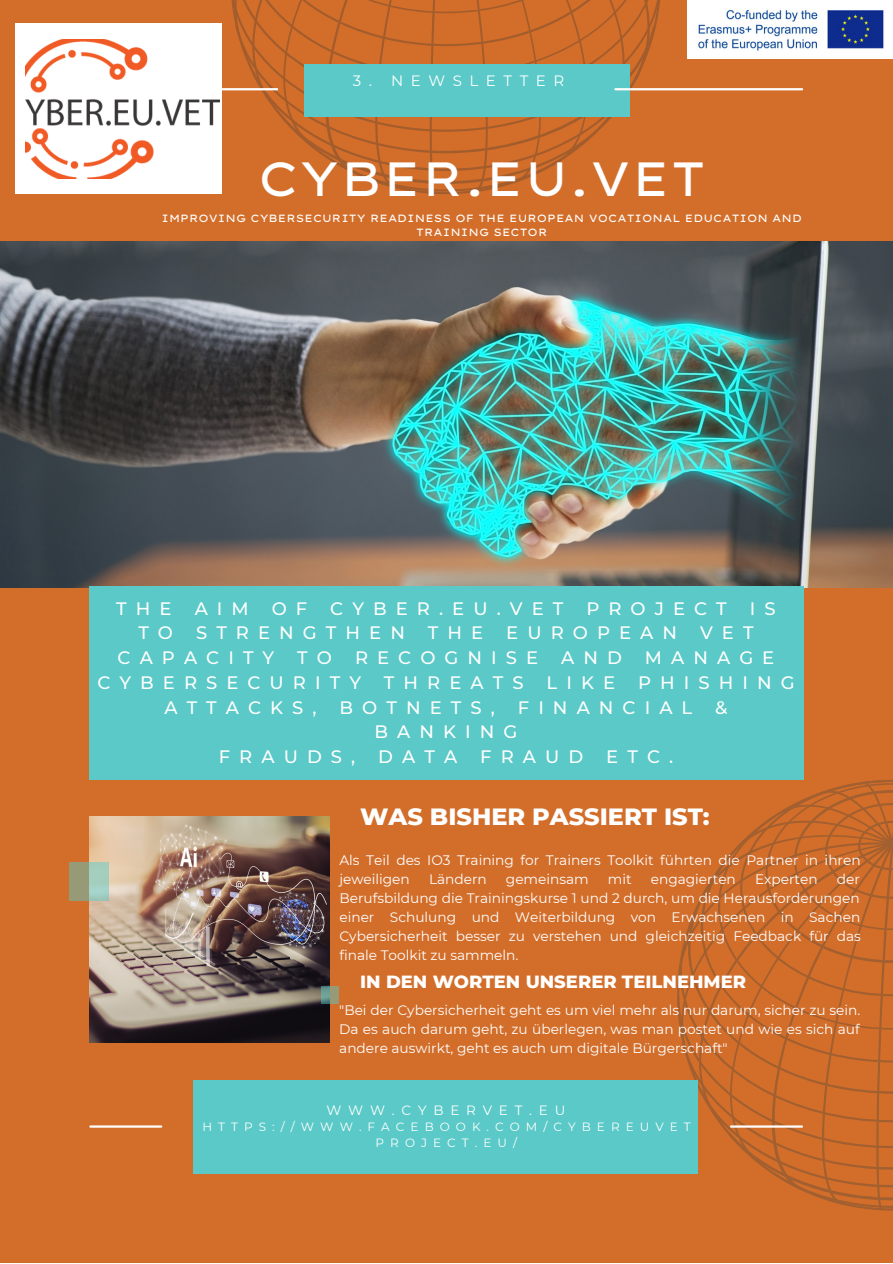
<style>
.page{position:relative;width:893px;height:1264px;background:#fff}
.page>*{position:absolute;margin:0;border:0;box-sizing:border-box;transform-origin:0 0}
.t1{font:48px "Lexend Mega";color:#fff}
.t2{font:800 24px "Montserrat";color:#fff}
.t3{font:500 18px "Montserrat";letter-spacing:.505em;color:#fff}
.t4{font:800 18px "Montserrat";color:#fff}
.t5{font:15px "Montserrat";letter-spacing:.505em;color:#fff}
.t6{font:13.65px/19px "Montserrat";color:#fff;text-align:justify}
.t7{font:13.5px "Montserrat";letter-spacing:.505em;color:#fff}
.t8{font:12px/16px "Montserrat";letter-spacing:.505em;color:#fff;text-align:center}
.t9{font:10.5px/14px "Lexend Mega";color:#fff;text-align:center}
</style>
<div class="page">
<div style="left:0;top:0;width:892px;height:1262px;background:#d36e2a"></div>
<img style="left:0;top:242px;width:892px;height:345px">
<svg style="left:230px;top:0;width:431px;height:194px"></svg>
<div style="left:305px;top:64px;width:324px;height:53px;background:#5ac9c7"></div>
<hr style="left:90px;top:88px;width:187px;height:2px;background:#fff">
<hr style="left:615px;top:88px;width:187px;height:2px;background:#fff">
<svg style="left:677px;top:779px;width:215px;height:431px"></svg>
<div style="left:193px;top:1079px;width:505px;height:94px;background:#5ac9c7"></div>
<hr style="left:90px;top:1125px;width:71px;height:2px;background:#fff">
<hr style="left:731px;top:1125px;width:70px;height:2px;background:#fff">
<div style="left:89px;top:586px;width:714px;height:194px;background:#5ac9c7"></div>
<img style="left:89px;top:817px;width:241px;height:225px">
<svg style="left:70px;top:861px;width:39px;height:39px;background:#9eb49b"></svg>
<svg style="left:321px;top:986px;width:18px;height:18px"></svg>
<div style="left:15px;top:23px;width:207px;height:171px;background:#fff"></div>
<img style="left:25px;top:39px;width:195px;height:140px">
<img style="left:687px;top:0;width:205px;height:58px">
<p class="t5" style="left:353px;top:71px;width:213px">3. NEWSLETTER</p>
<h1 class="t1" style="left:257px;top:148px;width:450px">CYBER.EU.VET</h1>
<p class="t9" style="left:161px;top:211px;width:642px">IMPROVING CYBERSECURITY READINESS OF THE EUROPEAN VOCATIONAL EDUCATION AND<br>TRAINING SECTOR</p>
<h3 class="t3" style="left:116px;top:597px;width:57px">THE</h3>
<h3 class="t3" style="left:195px;top:597px;width:56px">AIM</h3>
<h3 class="t3" style="left:272px;top:597px;width:37px">O F</h3>
<h3 class="t3" style="left:330px;top:597px;width:234px">CYBER.EU.VET</h3>
<h3 class="t3" style="left:586px;top:597px;width:142px">PROJECT</h3>
<h3 class="t3" style="left:749px;top:597px;width:27px">I S</h3>
<h3 class="t3" style="left:138px;top:622px;width:36px">T O</h3>
<h3 class="t3" style="left:196px;top:622px;width:210px">STRENGTHEN</h3>
<h3 class="t3" style="left:428px;top:622px;width:57px">THE</h3>
<h3 class="t3" style="left:506px;top:622px;width:172px">EUROPEAN</h3>
<h3 class="t3" style="left:700px;top:622px;width:55px">VET</h3>
<h3 class="t3" style="left:118px;top:646px;width:158px">CAPACITY</h3>
<h3 class="t3" style="left:297px;top:646px;width:36px">T O</h3>
<h3 class="t3" style="left:355px;top:646px;width:185px">RECOGNISE</h3>
<h3 class="t3" style="left:561px;top:646px;width:62px">AND</h3>
<h3 class="t3" style="left:645px;top:646px;width:131px">MANAGE</h3>
<h3 class="t3" style="left:97px;top:671px;width:265px">CYBERSECURITY</h3>
<h3 class="t3" style="left:384px;top:671px;width:141px">THREATS</h3>
<h3 class="t3" style="left:546px;top:671px;width:70px">LIKE</h3>
<h3 class="t3" style="left:638px;top:671px;width:158px">PHISHING</h3>
<h3 class="t3" style="left:164px;top:696px;width:154px">ATTACKS,</h3>
<h3 class="t3" style="left:339px;top:696px;width:157px">BOTNETS,</h3>
<h3 class="t3" style="left:518px;top:696px;width:176px">FINANCIAL</h3>
<h3 class="t3" style="left:715px;top:696px;width:14px">&amp;</h3>
<h3 class="t3" style="left:374px;top:721px;width:144px">BANKING</h3>
<h3 class="t3" style="left:219px;top:745px;width:138px">FRAUDS,</h3>
<h3 class="t3" style="left:378px;top:745px;width:80px">DATA</h3>
<h3 class="t3" style="left:480px;top:745px;width:104px">FRAUD</h3>
<h3 class="t3" style="left:606px;top:745px;width:68px">ETC.</h3>
<h2 class="t2" style="left:360px;top:802px;width:351px">WAS BISHER PASSIERT IST:</h2>
<p class="t6" style="left:339px;top:850px;width:522px">Als Teil des IO3 Training for Trainers Toolkit führten die Partner in ihren jeweiligen</p>
<p class="t6" style="left:339px;top:869px;width:523px;text-indent:497px">der Berufsbildung die Trainingskurse 1 und 2 durch, um die Herausforderungen einer Schulung und Weiterbildung von Erwachsenen in Sachen Cybersicherheit besser zu verstehen und gleichzeitig Feedback für das finale Toolkit zu sammeln.</p>
<p class="t6" style="left:429px;top:869px;width:59px">Ländern</p>
<p class="t6" style="left:506px;top:869px;width:84px">gemeinsam</p>
<p class="t6" style="left:608px;top:869px;width:25px">mit</p>
<p class="t6" style="left:650px;top:869px;width:87px">engagierten</p>
<p class="t6" style="left:755px;top:869px;width:64px">Experten</p>
<h3 class="t4" style="left:360px;top:970px;width:387px">IN DEN WORTEN UNSERER TEILNEHMER</h3>
<p class="t6" style="left:339px;top:1000px;width:522px">"Bei der Cybersicherheit geht es um viel mehr als nur darum, sicher zu sein.<br>Da es auch darum geht, zu überlegen, was man postet und wie es sich auf andere auswirkt, geht es auch um digitale Bürgerschaft"</p>
<p class="t7" style="left:326px;top:1101px;width:240px">WWW.CYBERVET.EU</p>
<p class="t8" style="left:202px;top:1118px;width:489px">HTTPS://WWW.FACEBOOK.COM/CYBEREUVET<br>PROJECT.EU/</p>
</div>
